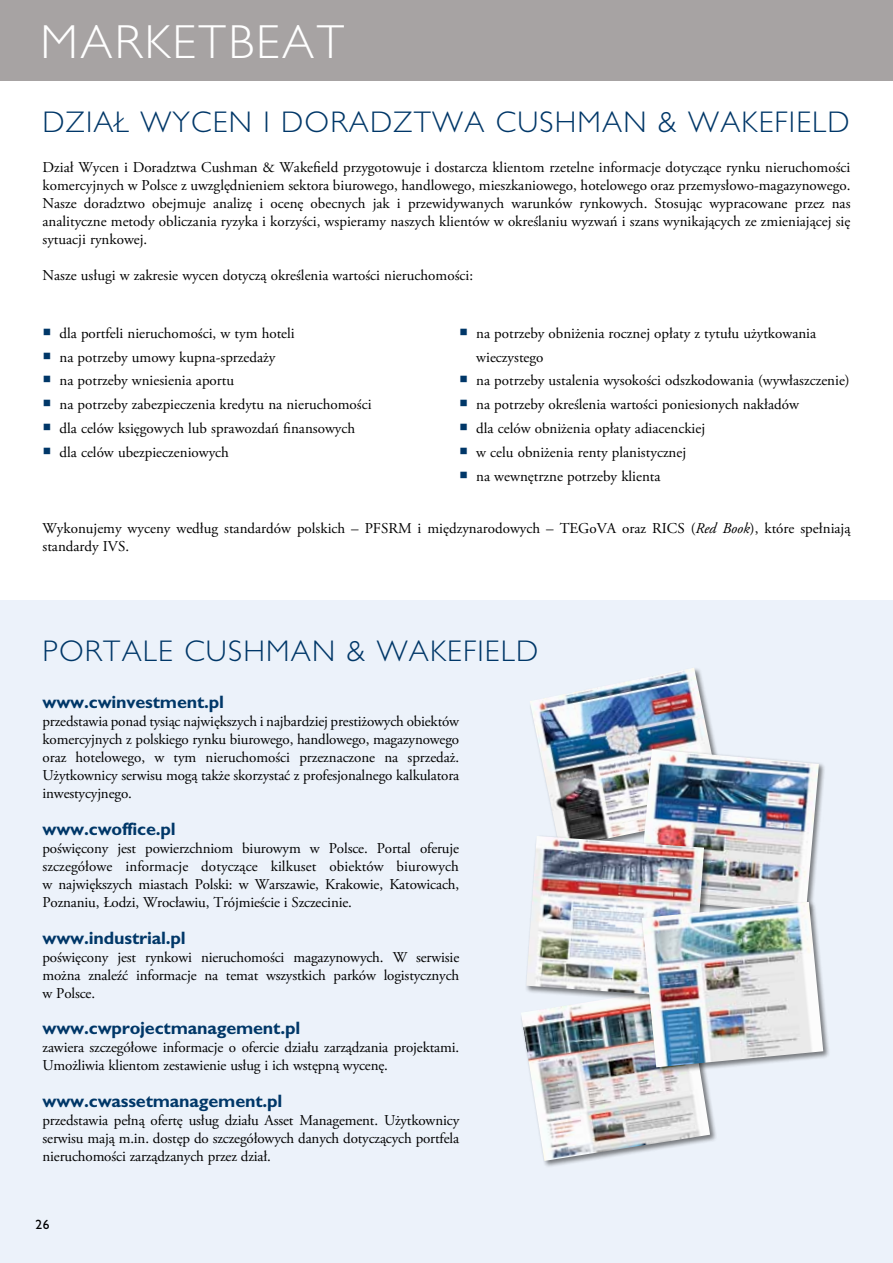
<style>
.page{position:relative;width:893px;height:1263px;background:#fff}
.page>*{position:absolute;margin:0;border:0;box-sizing:border-box;transform-origin:0 0}
.t1{font:300 48px "Gill Sans CE";color:#fff}
.t2{font:300 30px "Gill Sans CE";letter-spacing:.04em;color:#003768}
.t3{font:700 18px "Gill Sans CE";letter-spacing:-.01em;color:#003768}
.t4{font:15px/18px "Adobe Garamond Pro";color:#000;text-align:justify}
.t5{font:13.5px "Gill Sans CE";color:#000}
.s1{color:#003768}
.s2{font-style:italic}
</style>
<div class="page">
<div style="left:0;top:600px;width:893px;height:663px;background:#ecf2fa"></div>
<div style="left:520px;top:985px;width:197px;height:183px;background:#000;opacity:.5"></div>
<img style="left:521px;top:986px;width:189px;height:175px">
<img style="left:530px;top:668px;width:186px;height:167px">
<div style="left:638px;top:748px;width:188px;height:173px;background:#000;opacity:.5"></div>
<img style="left:639px;top:749px;width:180px;height:152px">
<div style="left:525px;top:835px;width:186px;height:170px;background:#000;opacity:.5"></div>
<img style="left:526px;top:836px;width:178px;height:161px">
<div style="left:641px;top:901px;width:190px;height:173px;background:#000;opacity:.5"></div>
<img style="left:642px;top:902px;width:181px;height:165px">
<div style="left:0;top:0;width:893px;height:81px;background:#a7a3a3"></div>
<h1 class="t1" style="left:40px;top:15px;width:71px">MARKETBEAT</h1>
<h2 class="t2" style="left:43px;top:105px;width:396px">DZIAŁ WYCEN I DORADZTWA</h2>
<h2 class="t2" style="left:496px;top:105px;width:355px">CUSHMAN &amp; WAKEFIELD</h2>
<p class="t4" style="left:43px;top:159px;width:809px">Dział Wycen i Doradztwa Cushman &amp; Wakefield przygotowuje i dostarcza klientom rzetelne informacje dotyczące rynku nieruchomości komercyjnych w Polsce z uwzględnieniem sektora biurowego, handlowego, mieszkaniowego, hotelowego oraz przemysłowo-magazynowego.<br>Nasze doradztwo obejmuje analizę i ocenę obecnych jak i przewidywanych warunków rynkowych. Stosując wypracowane przez nas analityczne metody obliczania ryzyka i korzyści, wspieramy naszych klientów w określaniu wyzwań i szans wynikających ze zmieniającej się sytuacji rynkowej.</p>
<p class="t4" style="left:43px;top:267px;width:432px">Nasze usługi w zakresie wycen dotyczą określenia wartości nieruchomości:</p>
<p class="t4" style="left:43px;top:324px;width:254px"><span class="s1">○</span> dla portfeli nieruchomości, w tym hoteli</p>
<p class="t4" style="left:43px;top:348px;width:234px"><span class="s1">○</span> na potrzeby umowy kupna-sprzedaży</p>
<p class="t4" style="left:43px;top:372px;width:193px"><span class="s1">○</span> na potrzeby wniesienia aportu</p>
<p class="t4" style="left:43px;top:396px;width:331px"><span class="s1">○</span> na potrzeby zabezpieczenia kredytu na nieruchomości</p>
<p class="t4" style="left:43px;top:420px;width:314px"><span class="s1">○</span> dla celów księgowych lub sprawozdań finansowych</p>
<p class="t4" style="left:43px;top:444px;width:188px"><span class="s1">○</span> dla celów ubezpieczeniowych</p>
<p class="t4" style="left:476px;top:321px;width:341px;line-height:23.9px;text-indent:-17px"><span class="s1">○</span> na potrzeby obniżenia rocznej opłaty z tytułu użytkowania wieczystego</p>
<p class="t4" style="left:459px;top:372px;width:392px"><span class="s1">○</span> na potrzeby ustalenia wysokości odszkodowania (wywłaszczenie)</p>
<p class="t4" style="left:459px;top:396px;width:341px"><span class="s1">○</span> na potrzeby określenia wartości poniesionych nakładów</p>
<p class="t4" style="left:459px;top:420px;width:247px"><span class="s1">○</span> dla celów obniżenia opłaty adiacenckiej</p>
<p class="t4" style="left:459px;top:444px;width:228px"><span class="s1">○</span> w celu obniżenia renty planistycznej</p>
<p class="t4" style="left:459px;top:468px;width:203px"><span class="s1">○</span> na wewnętrzne potrzeby klienta</p>
<p class="t4" style="left:43px;top:519px;width:809px">Wykonujemy wyceny według standardów polskich – PFSRM i międzynarodowych – TEGoVA oraz RICS (<span class="s2">Red Book</span>), które spełniają standardy IVS.</p>
<h2 class="t2" style="left:43px;top:634px;width:62px">PORTA</h2>
<h2 class="t2" style="left:143px;top:634px;width:397px">LE CUSHMAN &amp; WAKEFIELD</h2>
<p class="t3" style="left:43px;top:692px;width:183px">www.cwinvestment.pl</p>
<p class="t4" style="left:43px;top:713px;width:418px">przedstawia ponad tysiąc największych i najbardziej prestiżowych obiektów komercyjnych z polskiego rynku biurowego, handlowego, magazynowego oraz hotelowego, w tym nieruchomości przeznaczone na sprzedaż.<br>Użytkownicy serwisu mogą także skorzystać z profesjonalnego kalkulatora inwestycyjnego.</p>
<p class="t3" style="left:43px;top:818px;width:135px">www.cwoffice.pl</p>
<p class="t4" style="left:43px;top:840px;width:418px">poświęcony jest powierzchniom biurowym w Polsce. Portal oferuje szczegółowe informacje dotyczące kilkuset obiektów biurowych w największych miastach Polski: w Warszawie, Krakowie, Katowicach, Poznaniu, Łodzi, Wrocławiu, Trójmieście i Szczecinie.</p>
<p class="t3" style="left:43px;top:927px;width:145px">www.industrial.pl</p>
<p class="t4" style="left:43px;top:948px;width:418px">poświęcony jest rynkowi nieruchomości magazynowych. W serwisie można znaleźć informacje na temat wszystkich parków logistycznych w Polsce.</p>
<p class="t3" style="left:43px;top:1018px;width:259px">www.cwprojectmanagement.pl</p>
<p class="t4" style="left:43px;top:1039px;width:418px">zawiera szczegółowe informacje o ofercie działu zarządzania projektami.<br>Umożliwia klientom zestawienie usług i ich wstępną wycenę.</p>
<p class="t3" style="left:43px;top:1090px;width:241px">www.cwassetmanagement.pl</p>
<p class="t4" style="left:43px;top:1112px;width:418px">przedstawia pełną ofertę usług działu Asset Management. Użytkownicy serwisu mają m.in. dostęp do szczegółowych danych dotyczących portfela nieruchomości zarządzanych przez dział.</p>
<p class="t5" style="left:35px;top:1217px;width:16px">26</p>
</div>
